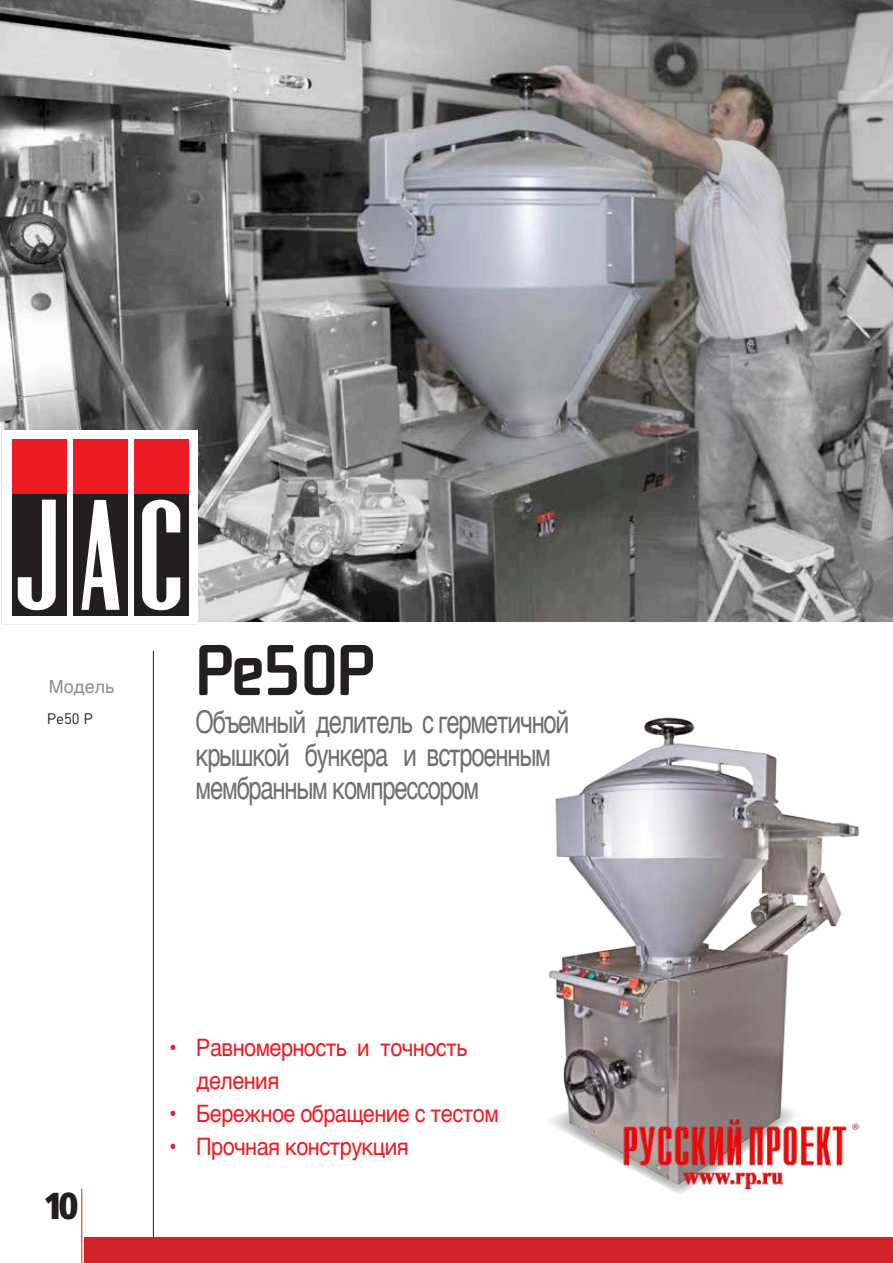
<style>
.page{position:relative;width:893px;height:1263px;background:#fff}
.page>*{position:absolute;margin:0;border:0;box-sizing:border-box;transform-origin:0 0}
.t1{font:500 67.5px "Unicod Sans";letter-spacing:-.05em;color:#231f20}
.t2{font:900 37.5px "Transit";color:#231f20}
.t3{font:31.5px/33px "Helvetica";letter-spacing:-.05em;color:#6d6f71;scale:.75 1}
.t4{font:24px/33px "Helvetica";letter-spacing:-.025em;color:#ed1c24;scale:.9 1}
.t5{font:18px "Helvetica";color:#8c8e91}
.t6{font:15px "DIN";color:#231f20}
</style>
<div class="page">
<hr style="left:153px;top:651px;width:1px;height:612px;background:#231f20">
<img style="left:0;top:0;width:893px;height:621px">
<div style="left:2px;top:430px;width:196px;height:194px;background:#fff"></div>
<div style="left:12px;top:439px;width:55px;height:55px;background:#ed1c24"></div>
<div style="left:73px;top:439px;width:55px;height:55px;background:#ed1c24"></div>
<div style="left:134px;top:439px;width:55px;height:55px;background:#ed1c24"></div>
<div style="left:12px;top:494px;width:55px;height:122px;background:#231f20"></div>
<div style="left:73px;top:494px;width:55px;height:122px;background:#231f20"></div>
<div style="left:134px;top:494px;width:55px;height:122px;background:#231f20"></div>
<svg style="left:142px;top:500px;width:39px;height:111px"></svg>
<svg style="left:17px;top:500px;width:39px;height:111px"></svg>
<svg style="left:81px;top:500px;width:39px;height:110px"></svg>
<div style="left:84px;top:1237px;width:809px;height:26px;background:#d2232a"></div>
<hr style="left:81px;top:1189px;width:1px;height:74px;background:#ed1c24">
<img style="left:548px;top:717px;width:311px;height:437px">
<img style="left:604px;top:1110px;width:256px;height:84px">
<p class="t5" style="left:49px;top:673px;width:67px">Модель</p>
<p class="t6" style="left:47px;top:709px;width:48px">Pe50 P</p>
<h1 class="t1" style="left:195px;top:625px;width:181px">Pe50P</h1>
<p class="t3" style="left:196px;top:706px;width:500px">Объемный делитель с герметичной крышкой бункера и встроенным мембранным компрессором</p>
<p class="t2" style="left:44px;top:1183px;width:36px">10</p>
<p class="t4" style="left:196px;top:1032px;width:302px;text-indent:-27px">• Равномерность и точность деления</p>
<p class="t4" style="left:169px;top:1098px;width:368px">• Бережное обращение с тестом</p>
<p class="t4" style="left:169px;top:1131px;width:268px">• Прочная конструкция</p>
</div>
